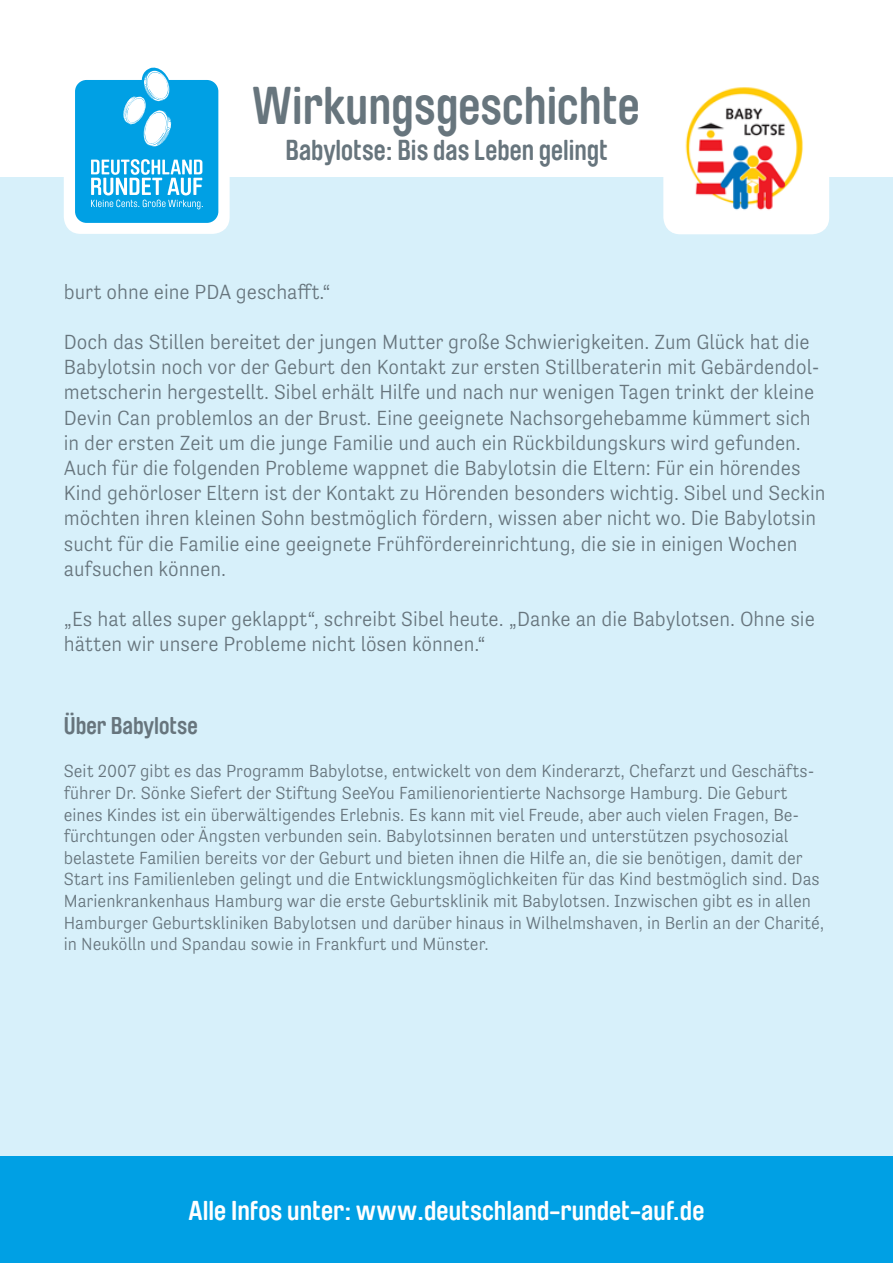
<style>
.page{position:relative;width:893px;height:1263px;background:#fff}
.page>*{position:absolute;margin:0;border:0;box-sizing:border-box;transform-origin:0 0}
.t1{font:700 52.5px "Brauer Neue";color:#67757d;scale:.94 1}
.t2{font:700 28.5px "Brauer Neue";color:#67757d;scale:.94 1}
.t3{font:700 27px "Brauer Neue";color:#fff}
.t4{font:700 24px "Brauer Neue";color:#67757d}
.t5{font:300 21px/25.2px "Tenso";color:#67757d}
.t6{font:300 18px/21.6px "Tenso";color:#67757d}
</style>
<div class="page">
<div style="left:0;top:177px;width:893px;height:1020px;background:#d7f0fa"></div>
<div style="left:663px;top:68px;width:166px;height:166px;background:#fff;border-radius:17px"></div>
<div style="left:0;top:1157px;width:893px;height:106px;background:#00a0e4"></div>
<div style="left:64px;top:68px;width:166px;height:166px;background:#fff;border-radius:17px"></div>
<svg style="left:75px;top:68px;width:143px;height:155px"></svg>
<img style="left:685px;top:87px;width:118px;height:123px">
<h1 class="t1" style="left:252px;top:75px;width:414px">Wirkungsgeschichte</h1>
<h2 class="t2" style="left:286px;top:133px;width:345px">Babylotse: Bis das Leben gelingt</h2>
<p class="t5" style="left:64px;top:279px;width:269px">burt ohne eine PDA geschafft.“</p>
<p class="t5" style="left:64px;top:329px;width:763px">Doch das Stillen bereitet der jungen Mutter große Schwierigkeiten. Zum Glück hat die Babylotsin noch vor der Geburt den Kontakt zur ersten Stillberaterin mit Gebärdendol&shy;metscherin hergestellt. Sibel erhält Hilfe und nach nur wenigen Tagen trinkt der kleine Devin Can problemlos an der Brust. Eine geeignete Nachsorgehebamme kümmert sich in der ersten Zeit um die junge Familie und auch ein Rückbildungskurs wird gefunden.<br>Auch für die folgenden Probleme wappnet die Babylotsin die Eltern: Für ein hörendes Kind gehörloser Eltern ist der Kontakt zu Hörenden besonders wichtig. Sibel und Seckin möchten ihren kleinen Sohn bestmöglich fördern, wissen aber nicht wo. Die Babylotsin sucht für die Familie eine geeignete Frühfördereinrichtung, die sie in einigen Wochen aufsuchen können.</p>
<p class="t5" style="left:64px;top:606px;width:753px">„Es hat alles super geklappt“, schreibt Sibel heute. „Danke an die Babylotsen. Ohne sie hätten wir unsere Probleme nicht lösen können.“</p>
<p class="t4" style="left:64px;top:712px;width:136px">Über Babylotse</p>
<p class="t6" style="left:64px;top:760px;width:762px">Seit 2007 gibt es das Programm Babylotse, entwickelt von dem Kinderarzt, Chefarzt und Geschäfts&shy;führer Dr. Sönke Siefert der Stiftung SeeYou Familienorientierte Nachsorge Hamburg. Die Geburt eines Kindes ist ein überwältigendes Erlebnis. Es kann mit viel Freude, aber auch vielen Fragen, Be&shy;fürchtungen oder Ängsten verbunden sein. Babylotsinnen beraten und unterstützen psychosozial belastete Familien bereits vor der Geburt und bieten ihnen die Hilfe an, die sie benötigen, damit der Start ins Familienleben gelingt und die Entwicklungsmöglichkeiten für das Kind bestmöglich sind. Das Marienkrankenhaus Hamburg war die erste Geburtsklinik mit Babylotsen. Inzwischen gibt es in allen Hamburger Geburtskliniken Babylotsen und darüber hinaus in Wilhelmshaven, in Berlin an der Charité, in Neukölln und Spandau sowie in Frankfurt und Münster.</p>
<p class="t3" style="left:189px;top:1195px;width:517px">Alle Infos unter: www.deutschland-rundet-auf.de</p>
</div>
